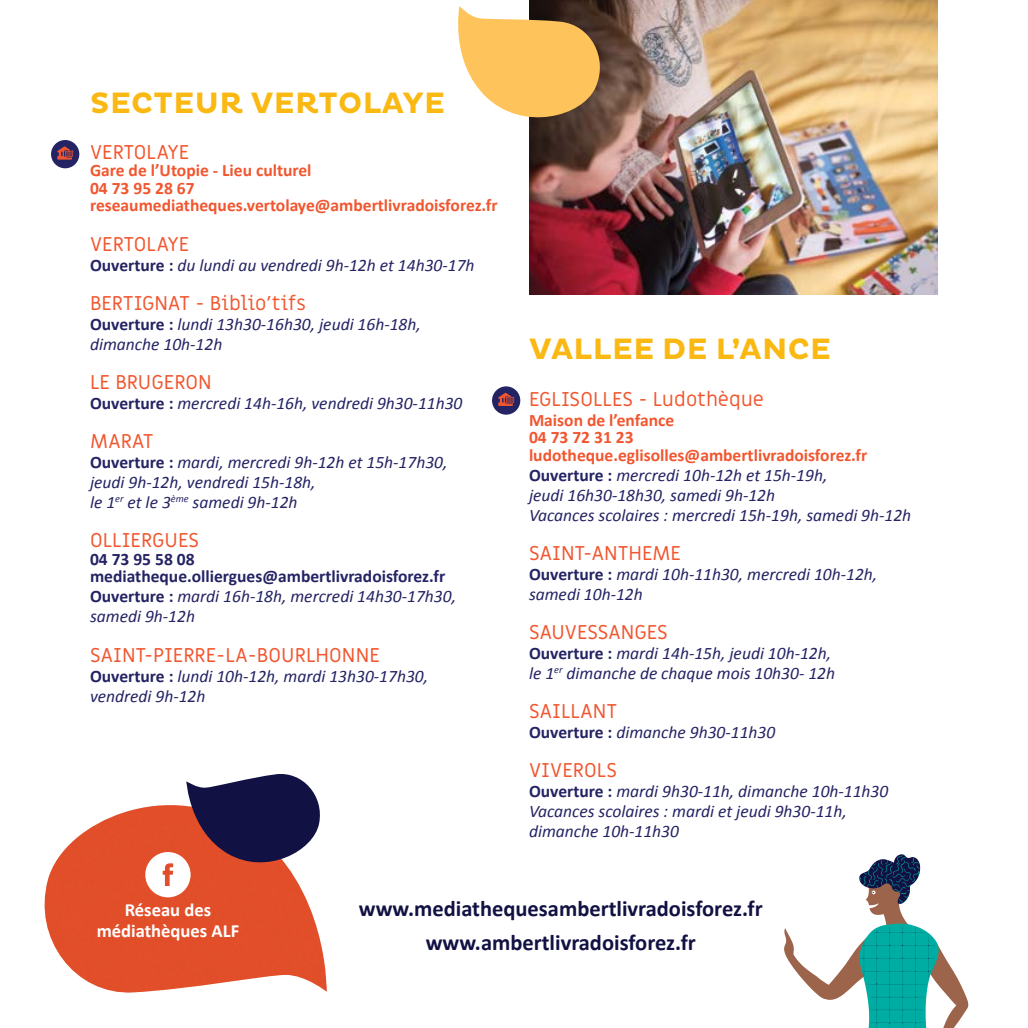
<style>
.page{position:relative;width:1028px;height:1028px;background:#fff}
.page>*{position:absolute;margin:0;border:0;box-sizing:border-box;transform-origin:0 0}
.t1{font:700 30px "Pluto";letter-spacing:.015em;color:#fab812}
.t2{font:700 22.5px/34px "Calibri";color:#121143;text-align:center}
.t3{font:20px "Miriam Libre";color:#f1562f}
.t4{font:700 18.5px/21px "Calibri";color:#fff;text-align:center}
.t5{font:italic 17.5px/20px "Calibri";color:#242364}
.t6{font:700 17.5px/17.5px "Calibri";color:#f1562f}
.t7{font:700 17.5px/17.5px "Calibri";color:#242364}
.s1{font-weight:700;font-style:normal}
</style>
<div class="page">
<svg style="left:784px;top:854px;width:184px;height:174px"></svg>
<img style="left:44px;top:807px;width:283px;height:186px">
<svg style="left:145px;top:774px;width:179px;height:123px"></svg>
<img style="left:529px;top:0;width:409px;height:294px">
<svg style="left:458px;top:6px;width:150px;height:126px"></svg>
<div style="left:51px;top:140px;width:28px;height:28px;background:#242364;border-radius:50%"></div>
<svg style="left:57px;top:146px;width:16px;height:14px"></svg>
<div style="left:492px;top:386px;width:28px;height:29px;background:#242364;border-radius:50%"></div>
<svg style="left:498px;top:393px;width:16px;height:13px"></svg>
<h1 class="t1" style="left:90px;top:85px;width:356px">SECTEUR VERTOLAYE</h1>
<p class="t3" style="left:90px;top:140px;width:101px">VERTOLAYE</p>
<p class="t6" style="left:90px;top:162px;width:409px">Gare de l’Utopie - Lieu culturel<br>04 73 95 28 67 reseaumediatheques.vertolaye@ambertlivradoisforez.fr</p>
<p class="t3" style="left:90px;top:231px;width:101px">VERTOLAYE</p>
<p class="t5" style="left:90px;top:254px;width:386px"><span class="s1">Ouverture :</span> du lundi au vendredi 9h-12h et 14h30-17h</p>
<p class="t3" style="left:90px;top:291px;width:217px">BERTIGNAT - Biblio’tifs</p>
<p class="t5" style="left:90px;top:313px;width:332px"><span class="s1">Ouverture :</span> lundi 13h30-16h30, jeudi 16h-18h, dimanche 10h-12h</p>
<p class="t3" style="left:90px;top:370px;width:123px">LE BRUGERON</p>
<p class="t5" style="left:90px;top:392px;width:374px"><span class="s1">Ouverture :</span> mercredi 14h-16h, vendredi 9h30-11h30</p>
<p class="t3" style="left:90px;top:429px;width:65px">MARAT</p>
<p class="t5" style="left:90px;top:451px;width:359px"><span class="s1">Ouverture :</span> mardi, mercredi 9h-12h et 15h-17h30, jeudi 9h-12h, vendredi 15h-18h,<br>le 1<sup>er</sup> et le 3<sup>ème</sup> samedi 9h-12h</p>
<p class="t3" style="left:90px;top:528px;width:111px">OLLIERGUES</p>
<p class="t7" style="left:90px;top:550px;width:357px">04 73 95 58 08 mediatheque.olliergues@ambertlivradoisforez.fr</p>
<p class="t5" style="left:90px;top:586px;width:367px"><span class="s1">Ouverture :</span> mardi 16h-18h, mercredi 14h30-17h30, samedi 9h-12h</p>
<p class="t3" style="left:90px;top:642px;width:291px">SAINT-PIERRE-LA-BOURLHONNE</p>
<p class="t5" style="left:90px;top:665px;width:340px"><span class="s1">Ouverture :</span> lundi 10h-12h, mardi 13h30-17h30, vendredi 9h-12h</p>
<h1 class="t1" style="left:529px;top:332px;width:303px">VALLEE DE L’ANCE</h1>
<p class="t3" style="left:529px;top:386px;width:236px">EGLISOLLES - Ludothèque</p>
<p class="t6" style="left:529px;top:411px;width:340px">Maison de l’enfance<br>04 73 72 31 23 ludotheque.eglisolles@ambertlivradoisforez.fr</p>
<p class="t5" style="left:529px;top:464px;width:384px"><span class="s1">Ouverture :</span> mercredi 10h-12h et 15h-19h,<br>jeudi 16h30-18h30, samedi 9h-12h<br>Vacances scolaires : mercredi 15h-19h, samedi 9h-12h</p>
<p class="t3" style="left:529px;top:541px;width:154px">SAINT-ANTHEME</p>
<p class="t5" style="left:529px;top:563px;width:350px"><span class="s1">Ouverture :</span> mardi 10h-11h30, mercredi 10h-12h, samedi 10h-12h</p>
<p class="t3" style="left:529px;top:620px;width:140px">SAUVESSANGES</p>
<p class="t5" style="left:529px;top:642px;width:307px"><span class="s1">Ouverture :</span> mardi 14h-15h, jeudi 10h-12h, le 1<sup>er</sup> dimanche de chaque mois 10h30- 12h</p>
<p class="t3" style="left:529px;top:699px;width:90px">SAILLANT</p>
<p class="t5" style="left:529px;top:721px;width:248px"><span class="s1">Ouverture :</span> dimanche 9h30-11h30</p>
<p class="t3" style="left:529px;top:758px;width:89px">VIVEROLS</p>
<p class="t5" style="left:529px;top:781px;width:361px"><span class="s1">Ouverture :</span> mardi 9h30-11h, dimanche 10h-11h30<br>Vacances scolaires : mardi et jeudi 9h30-11h, dimanche 10h-11h30</p>
<p class="t4" style="left:97px;top:899px;width:144px">Réseau des médiathèques ALF</p>
<p class="t2" style="left:359px;top:891px;width:405px">www.mediathequesambertlivradoisforez.fr www.ambertlivradoisforez.fr</p>
</div>
